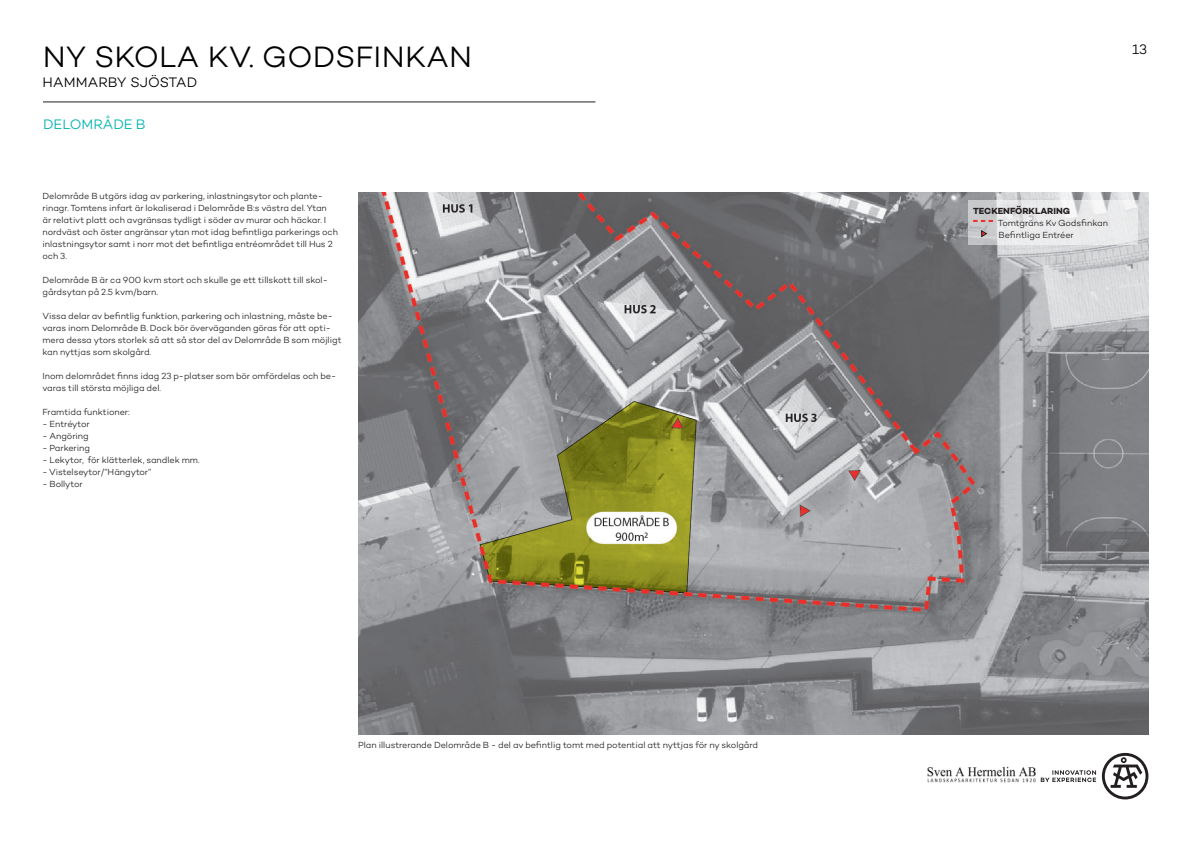
<style>
.page{position:relative;width:1191px;height:842px;background:#fff}
.page>*{position:absolute;margin:0;border:0;box-sizing:border-box;transform-origin:0 0}
.t1{font:300 30px "Campton";letter-spacing:.01em;color:#000001}
.t2{font:300 14px "Campton";color:#000001}
.Brödtext{font:300 14px "Campton";color:#00b2ad}
.Brödtext-2{font:300 9px/12px "Campton";letter-spacing:-.005em;color:#231f20}
.Brödtext-3{font:700 9px "Campton";color:#231f20}
</style>
<div class="page">
<hr style="left:43px;top:102px;width:552px;height:1px;background:#231f20">
<img style="left:358px;top:193px;width:790px;height:541px">
<svg style="left:1040px;top:753px;width:108px;height:46px"></svg>
<img style="left:927px;top:766px;width:108px;height:17px">
<svg style="left:968px;top:200px;width:169px;height:44px;background:#e3e4e5"></svg>
<svg style="left:973px;top:220px;width:20px;height:2px"></svg>
<svg style="left:981px;top:230px;width:6px;height:7px"></svg>
<h1 class="t1" style="left:43px;top:38px;width:431px">NY SKOLA KV. GODSFINKAN</h1>
<h2 class="t2" style="left:43px;top:73px;width:156px">HAMMARBY SJÖSTAD</h2>
<p class="Brödtext" style="left:43px;top:116px;width:104px">DELOMRÅDE B</p>
<p class="Brödtext-2" style="left:43px;top:190px;width:297px">Delområde B utgörs idag av parkering, inlastningsytor och plante&shy;rinagr. Tomtens infart är lokaliserad i Delområde B:s västra del. Ytan<br>är relativt platt och avgränsas tydligt i söder av murar och häckar. I nordväst och öster angränsar ytan mot idag befintliga parkerings och inlastningsytor samt i norr mot det befintliga entréområdet till Hus 2 och 3.</p>
<p class="Brödtext-2" style="left:43px;top:274px;width:287px">Delområde B är ca 900 kvm stort och skulle ge ett tillskott till skol&shy;gårdsytan på 2.5 kvm/barn.</p>
<p class="Brödtext-2" style="left:43px;top:310px;width:300px">Vissa delar av befintlig funktion, parkering och inlastning, måste be&shy;varas inom Delområde B. Dock bör överväganden göras för att opti&shy;mera dessa ytors storlek så att så stor del av Delområde B som möjligt kan nyttjas som skolgård.</p>
<p class="Brödtext-2" style="left:43px;top:370px;width:295px">Inom delområdet finns idag 23 p-platser som bör omfördelas och be&shy;varas till största möjliga del.</p>
<p class="Brödtext-2" style="left:43px;top:406px;width:89px">Framtida funktioner:</p>
<p class="Brödtext-2" style="left:43px;top:418px;width:49px">- Entréytor</p>
<p class="Brödtext-2" style="left:43px;top:430px;width:48px">- Angöring</p>
<p class="Brödtext-2" style="left:43px;top:442px;width:49px">- Parkering</p>
<p class="Brödtext-2" style="left:43px;top:454px;width:159px">- Lekytor, för klätterlek, sandlek mm.</p>
<p class="Brödtext-2" style="left:43px;top:466px;width:110px">- Vistelseytor/”Hängytor”</p>
<p class="Brödtext-2" style="left:43px;top:478px;width:42px">- Bollytor</p>
<p class="Brödtext-2" style="left:358px;top:739px;width:401px">Plan illustrerande Delområde B - del av befintlig tomt med potential att nyttjas för ny skolgård</p>
<h2 class="t2" style="left:1132px;top:41px;width:16px">13</h2>
<p class="Brödtext-3" style="left:973px;top:205px;width:98px">TECKENFÖRKLARING</p>
<p class="Brödtext-2" style="left:998px;top:216px;width:112px">Tomtgräns Kv Godsfinkan</p>
<p class="Brödtext-2" style="left:998px;top:228px;width:77px">Befintliga Entréer</p>
</div>
